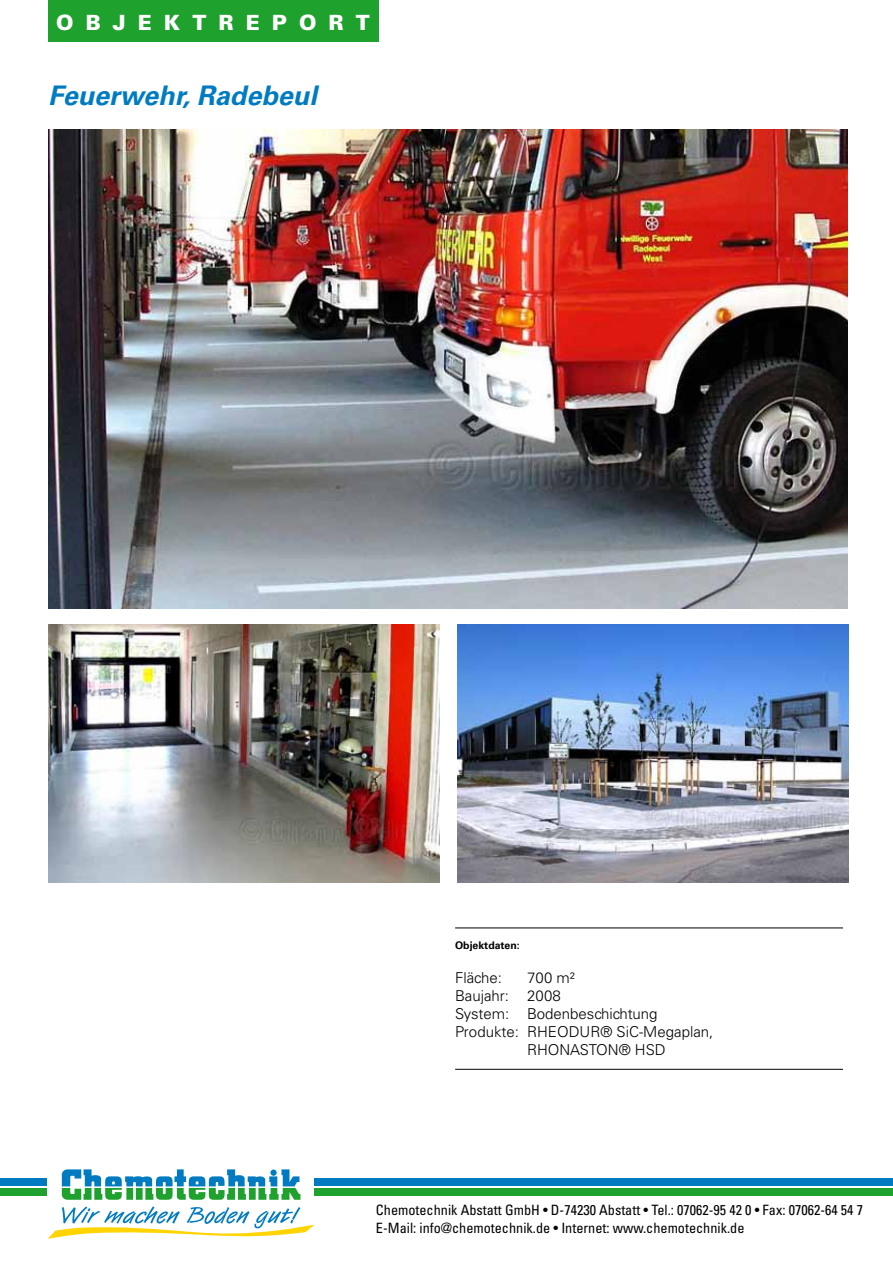
<style>
.page{position:relative;width:893px;height:1263px;background:#fff}
.page>*{position:absolute;margin:0;border:0;box-sizing:border-box;transform-origin:0 0}
.t1{font:italic 700 27px "Univers LT";color:#007bc2}
.t2{font:900 21px "Univers LT";letter-spacing:.575em;color:#fff}
.t3{font:300 15px "Univers LT";color:#000}
.t4{font:condensed 14.25px/17.1px "Univers LT";color:#000}
.t5{font:700 10.5px "Univers LT";color:#000}
</style>
<div class="page">
<div style="left:0;top:1179px;width:47px;height:7px;background:#007bc2"></div>
<div style="left:0;top:1188px;width:47px;height:8px;background:#1fa12e"></div>
<div style="left:315px;top:1179px;width:578px;height:7px;background:#007bc2"></div>
<div style="left:315px;top:1188px;width:578px;height:8px;background:#1fa12e"></div>
<svg style="left:62px;top:1169px;width:238px;height:31px"></svg>
<svg style="left:48px;top:1206px;width:267px;height:33px"></svg>
<div style="left:48px;top:1px;width:330px;height:41px;background:#1fa12e"></div>
<img style="left:48px;top:130px;width:799px;height:478px">
<hr style="left:455px;top:928px;width:388px;height:1px;background:#000">
<hr style="left:455px;top:1069px;width:388px;height:1px;background:#000">
<img style="left:458px;top:624px;width:390px;height:258px">
<img style="left:49px;top:624px;width:390px;height:258px">
<h2 class="t2" style="left:56px;top:9px;width:315px">OBJEKTREPORT</h2>
<h1 class="t1" style="left:48px;top:80px;width:270px">Feuerwehr, Radebeul</h1>
<p class="t5" style="left:455px;top:939px;width:66px">Objektdaten:</p>
<p class="t3" style="left:455px;top:968px;width:48px">Fläche:</p>
<p class="t3" style="left:527px;top:968px;width:49px">700 m²</p>
<p class="t3" style="left:455px;top:986px;width:107px">Baujahr: 2008</p>
<p class="t3" style="left:455px;top:1004px;width:204px">System: Bodenbeschichtung</p>
<p class="t3" style="left:455px;top:1022px;width:260px">Produkte: RHEODUR® SiC-Megaplan,</p>
<p class="t3" style="left:527px;top:1040px;width:140px">RHONASTON® HSD</p>
<p class="t4" style="left:376px;top:1201px;width:489px">Chemotechnik Abstatt GmbH • D-74230 Abstatt • Tel.: 07062-95 42 0 • Fax: 07062-64 54 7<br>E-Mail: info@chemotechnik.de • Internet: www.chemotechnik.de</p>
</div>
